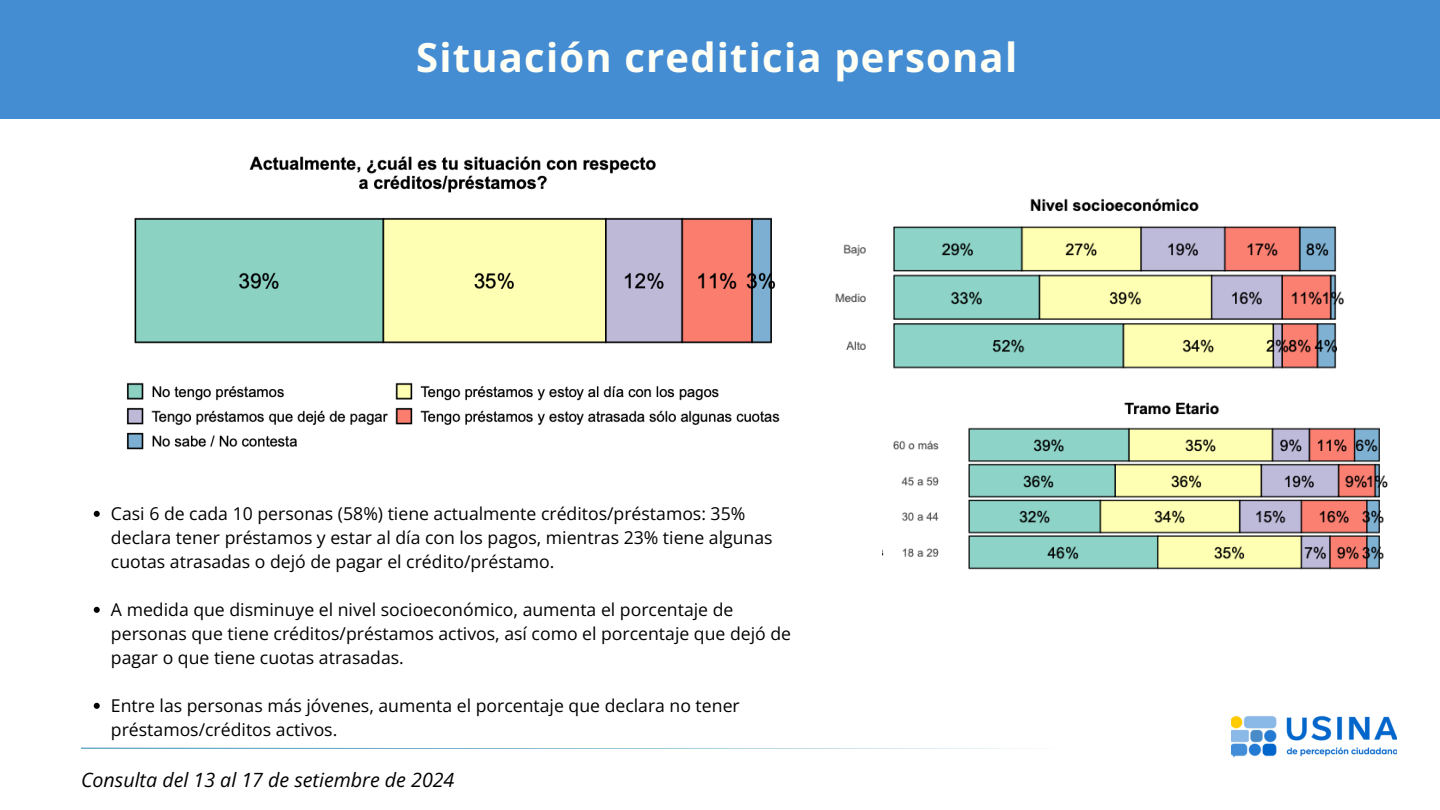
<style>
.page{position:relative;width:1440px;height:810px;background:#fff}
.page>*{position:absolute;margin:0;border:0;box-sizing:border-box;transform-origin:0 0}
.t1{font:700 40px "Open Sans";letter-spacing:.03em;color:#fffff6}
.t2{font:italic 19.7px "Open Sans";color:#000}
.t3{font:17.6px/24px "Open Sans";color:#000}
</style>
<div class="page">
<div style="left:0;top:0;width:1440px;height:119px;background:#458dd3"></div>
<svg style="left:81px;top:748px;width:945px;height:1px"></svg>
<img style="left:1231px;top:715px;width:166px;height:43px">
<img style="left:127px;top:156px;width:653px;height:294px">
<img style="left:835px;top:198px;width:509px;height:171px">
<img style="left:883px;top:402px;width:505px;height:168px">
<svg style="left:94px;top:511px;width:6px;height:6px"></svg>
<svg style="left:94px;top:607px;width:6px;height:6px"></svg>
<svg style="left:94px;top:703px;width:6px;height:6px"></svg>
<p class="t1" style="left:416px;top:30px;width:602px">Situación crediticia personal</p>
<p class="t3" style="left:111px;top:501px;width:663px">Casi 6 de cada 10 personas (58%) tiene actualmente créditos/préstamos: 35% declara tener préstamos y estar al día con los pagos, mientras 23% tiene algunas cuotas atrasadas o dejó de pagar el crédito/préstamo.</p>
<p class="t3" style="left:111px;top:597px;width:682px">A medida que disminuye el nivel socioeconómico, aumenta el porcentaje de personas que tiene créditos/préstamos activos, así como el porcentaje que dejó de pagar o que tiene cuotas atrasadas.</p>
<p class="t3" style="left:111px;top:693px;width:630px">Entre las personas más jóvenes, aumenta el porcentaje que declara no tener préstamos/créditos activos.</p>
<h2 class="t2" style="left:81px;top:766px;width:375px">Consulta del 13 al 17 de setiembre de 2024</h2>
</div>
